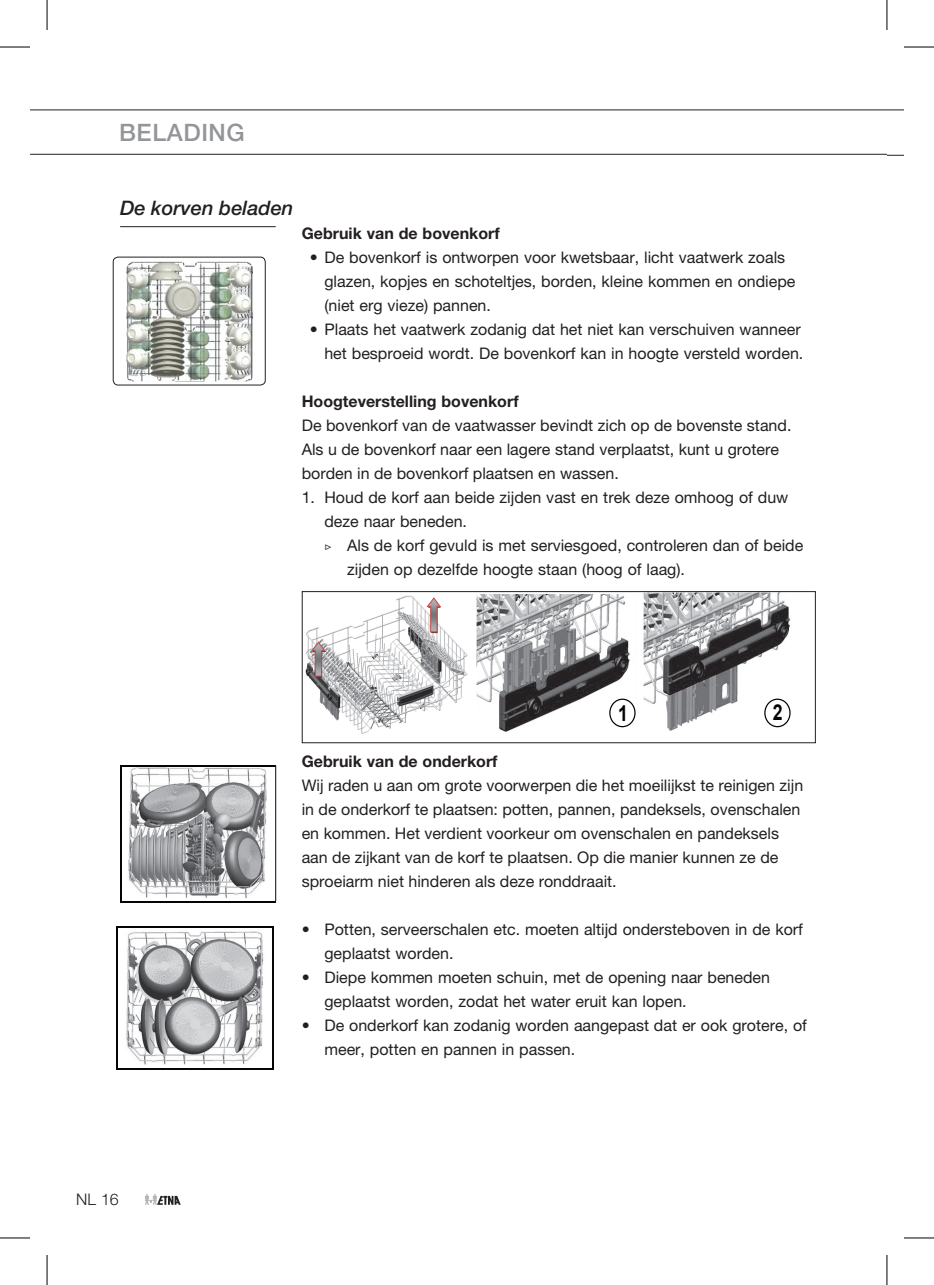
<style>
.page{position:relative;width:934px;height:1285px;background:#fff}
.page>*{position:absolute;margin:0;border:0;box-sizing:border-box;transform-origin:0 0}
.Hoofdkop{font:500 24px "Helvetica Neue";letter-spacing:.025em;color:#939598}
.t1{font:700 22px "Arial";color:#040503;scale:.81 1}
.Kop_met_lijn{font:italic 500 20px "Helvetica Neue";color:#231f20}
.Platte_tekst{font:16px/24px "Helvetica Neue";color:#231f20}
.Tussenkopje{font:700 16px "Helvetica Neue";color:#231f20}
.t2{font:300 16px "Helvetica Neue";color:#231f20}
.s1{font-family:"Garamond Premr Pro"}
</style>
<div class="page">
<hr style="left:30px;top:109px;width:856px;height:1px;background:#231f20">
<hr style="left:30px;top:154px;width:856px;height:1px;background:#231f20">
<svg style="left:886px;top:109px;width:17px;height:1px"></svg>
<svg style="left:887px;top:155px;width:16px;height:1px"></svg>
<svg style="left:145px;top:1194px;width:36px;height:10px"></svg>
<hr style="left:120px;top:226px;width:155px;height:1px;background:#231f20">
<img style="left:305px;top:595px;width:163px;height:139px">
<svg style="left:311px;top:641px;width:15px;height:36px"></svg>
<svg style="left:426px;top:597px;width:15px;height:36px"></svg>
<img style="left:476px;top:594px;width:160px;height:138px">
<img style="left:643px;top:593px;width:148px;height:138px">
<div style="left:609px;top:698px;width:26px;height:29px;border:1px solid #040503;border-radius:50%"></div>
<div style="left:764px;top:698px;width:26px;height:29px;border:1px solid #040503;border-radius:50%"></div>
<div style="left:301px;top:591px;width:514px;height:152px;border:1px solid #231f20"></div>
<img style="left:128px;top:767px;width:138px;height:131px">
<hr style="left:122px;top:765px;width:153px;height:2px;background:#050504">
<hr style="left:120px;top:767px;width:2px;height:134px;background:#050504">
<hr style="left:122px;top:901px;width:153px;height:1px;background:#050504">
<hr style="left:275px;top:765px;width:1px;height:136px;background:#231f20">
<img style="left:126px;top:931px;width:138px;height:133px">
<hr style="left:118px;top:926px;width:154px;height:2px;background:#050504">
<hr style="left:116px;top:928px;width:2px;height:140px;background:#050504">
<hr style="left:118px;top:1068px;width:154px;height:1px;background:#050504">
<hr style="left:272px;top:928px;width:2px;height:140px;background:#050504">
<div style="left:113px;top:257px;width:152px;height:128px;border:1px solid #231f20;border-radius:5px"></div>
<img style="left:126px;top:262px;width:127px;height:119px">
<hr style="left:0;top:47px;width:30px;height:1px;background:#000">
<hr style="left:903px;top:47px;width:30px;height:1px;background:#000">
<hr style="left:0;top:1237px;width:30px;height:1px;background:#000">
<hr style="left:903px;top:1237px;width:30px;height:1px;background:#000">
<hr style="left:47px;top:0;width:1px;height:30px;background:#000">
<hr style="left:47px;top:1255px;width:1px;height:30px;background:#000">
<hr style="left:886px;top:0;width:1px;height:30px;background:#000">
<hr style="left:886px;top:1255px;width:1px;height:30px;background:#000">
<p class="Hoofdkop" style="left:119px;top:119px;width:127px">BELADING</p>
<p class="Kop_met_lijn" style="left:120px;top:196px;width:175px">De korven beladen</p>
<p class="Tussenkopje" style="left:301px;top:223px;width:199px">Gebruik van de bovenkorf</p>
<p class="Platte_tekst" style="left:324px;top:245px;width:472px;text-indent:-15px">• De bovenkorf is ontworpen voor kwetsbaar, licht vaatwerk zoals glazen, kopjes en schoteltjes, borden, kleine kommen en ondiepe (niet erg vieze) pannen.</p>
<p class="Platte_tekst" style="left:309px;top:317px;width:495px;text-align:right">• Plaats het vaatwerk zodanig dat het niet kan verschuiven wanneer het besproeid wordt. De bovenkorf kan in hoogte versteld worden.</p>
<p class="Tussenkopje" style="left:301px;top:391px;width:218px">Hoogteverstelling bovenkorf</p>
<p class="Platte_tekst" style="left:301px;top:413px;width:491px">De bovenkorf van de vaatwasser bevindt zich op de bovenste stand.<br>Als u de bovenkorf naar een lagere stand verplaatst, kunt u grotere borden in de bovenkorf plaatsen en wassen.</p>
<p class="Platte_tekst" style="left:324px;top:485px;width:465px;text-indent:-23px">1. Houd de korf aan beide zijden vast en trek deze omhoog of duw deze naar beneden.</p>
<p class="Platte_tekst" style="left:347px;top:533px;width:457px;text-indent:-23px"><span class="s1">▷</span> Als de korf gevuld is met serviesgoed, controleren dan of beide zijden op dezelfde hoogte staan (hoog of laag).</p>
<p class="t1" style="left:618px;top:698px;width:14px">1</p>
<p class="t1" style="left:772px;top:697px;width:14px">2</p>
<p class="Tussenkopje" style="left:301px;top:751px;width:197px">Gebruik van de onderkorf</p>
<p class="Platte_tekst" style="left:301px;top:773px;width:503px">Wij raden u aan om grote voorwerpen die het moeilijkst te reinigen zijn in de onderkorf te plaatsen: potten, pannen, pandeksels, ovenschalen en kommen. Het verdient voorkeur om ovenschalen en pandeksels aan de zijkant van de korf te plaatsen. Op die manier kunnen ze de sproeiarm niet hinderen als deze ronddraait.</p>
<p class="Platte_tekst" style="left:324px;top:917px;width:480px;text-indent:-23px">• Potten, serveerschalen etc. moeten altijd ondersteboven in de korf geplaatst worden.</p>
<p class="Platte_tekst" style="left:324px;top:965px;width:447px;text-indent:-23px">• Diepe kommen moeten schuin, met de opening naar beneden geplaatst worden, zodat het water eruit kan lopen.</p>
<p class="Platte_tekst" style="left:324px;top:1013px;width:484px;text-indent:-23px">• De onderkorf kan zodanig worden aangepast dat er ook grotere, of meer, potten en pannen in passen.</p>
<p class="t2" style="left:76px;top:1189px;width:44px">NL 16</p>
</div>
